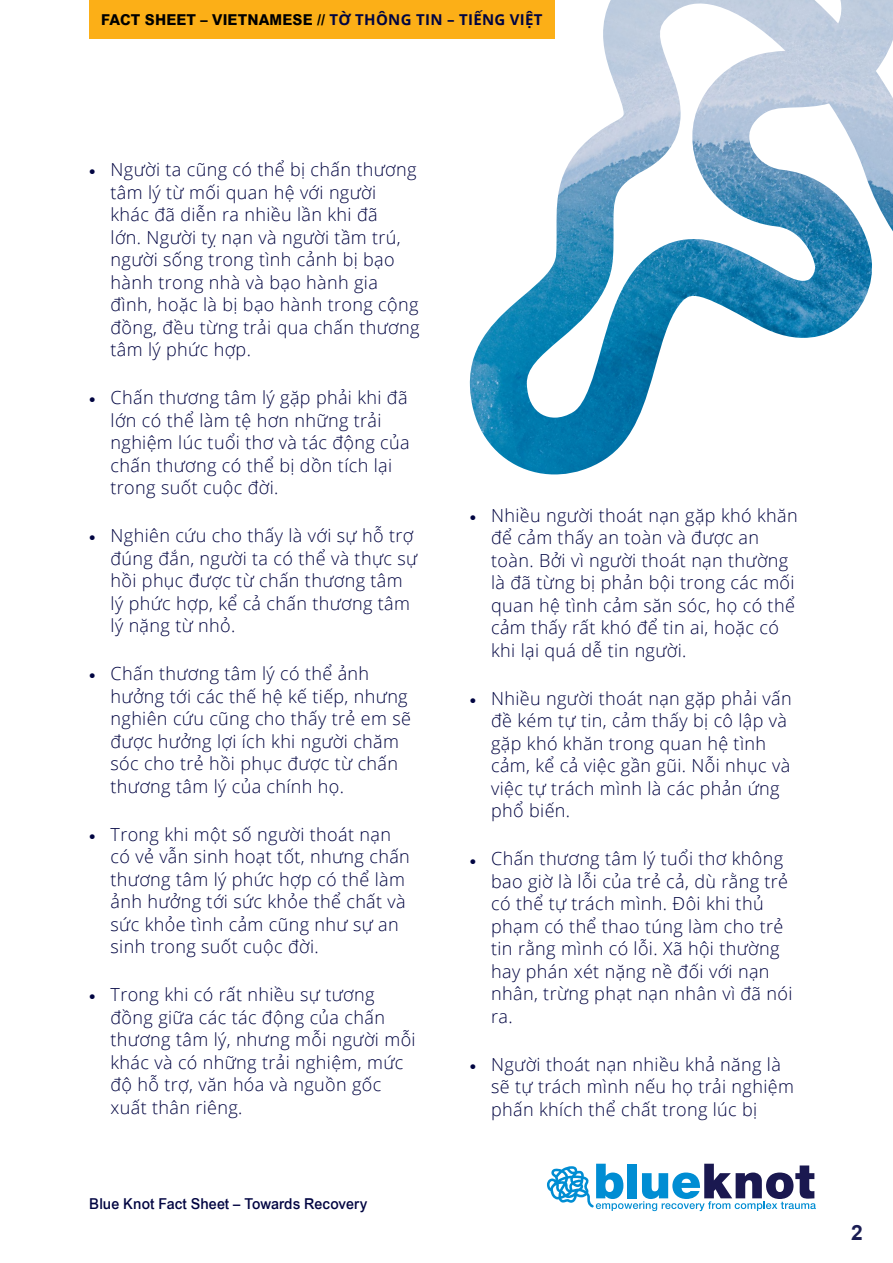
<style>
.page{position:relative;width:893px;height:1263px;background:#fff}
.page>*{position:absolute;margin:0;border:0;box-sizing:border-box;transform-origin:0 0}
.t1{font:700 21px "Arial";color:#1a1d54}
.t2{font:300 18px/22.5px "Open Sans";letter-spacing:.02em;color:#000441}
.t3{font:800 15px "Arial";letter-spacing:.01em;color:#000;scale:.96 1}
.t4{font:500 15px "Arial";letter-spacing:.005em;color:#000441;scale:.96 1}
.s1{font-family:"Open Sans";font-weight:700;color:#000441}
.s2{font-family:"Arial";font-weight:500}
</style>
<div class="page">
<svg style="left:547px;top:1164px;width:269px;height:47px"></svg>
<img style="left:468px;top:0;width:425px;height:475px">
<div style="left:89px;top:0;width:465px;height:38px;background:#fcaf17"></div>
<p class="t3" style="left:101px;top:11px;width:461px">FACT SHEET – VIETNAMESE // <span class="s1">TỜ THÔNG TIN – TIẾNG VIỆT</span></p>
<p class="t2" style="left:111px;top:158px;width:311px;text-indent:-21px"><span class="s2">•</span> Người ta cũng có thể bị chấn thương tâm lý từ mối quan hệ với người<br>khác đã diễn ra nhiều lần khi đã<br>lớn. Người tỵ nạn và người tầm trú, người sống trong tình cảnh bị bạo hành trong nhà và bạo hành gia đình, hoặc là bị bạo hành trong cộng đồng, đều từng trải qua chấn thương tâm lý phức hợp.</p>
<p class="t2" style="left:111px;top:386px;width:301px;text-indent:-21px"><span class="s2">•</span> Chấn thương tâm lý gặp phải khi đã lớn có thể làm tệ hơn những trải nghiệm lúc tuổi thơ và tác động của chấn thương có thể bị dồn tích lại trong suốt cuộc đời.</p>
<p class="t2" style="left:111px;top:524px;width:308px;text-indent:-21px"><span class="s2">•</span> Nghiên cứu cho thấy là với sự hỗ trợ đúng đắn, người ta có thể và thực sự hồi phục được từ chấn thương tâm lý phức hợp, kể cả chấn thương tâm lý nặng từ nhỏ.</p>
<p class="t2" style="left:111px;top:662px;width:302px;text-indent:-21px"><span class="s2">•</span> Chấn thương tâm lý có thể ảnh hưởng tới các thế hệ kế tiếp, nhưng nghiên cứu cũng cho thấy trẻ em sẽ được hưởng lợi ích khi người chăm sóc cho trẻ hồi phục được từ chấn thương tâm lý của chính họ.</p>
<p class="t2" style="left:111px;top:822px;width:301px;text-indent:-21px"><span class="s2">•</span> Trong khi một số người thoát nạn có vẻ vẫn sinh hoạt tốt, nhưng chấn thương tâm lý phức hợp có thể làm ảnh hưởng tới sức khỏe thể chất và sức khỏe tình cảm cũng như sự an sinh trong suốt cuộc đời.</p>
<p class="t2" style="left:111px;top:983px;width:307px;text-indent:-21px"><span class="s2">•</span> Trong khi có rất nhiều sự tương đồng giữa các tác động của chấn thương tâm lý, nhưng mỗi người mỗi khác và có những trải nghiệm, mức độ hỗ trợ, văn hóa và nguồn gốc xuất thân riêng.</p>
<p class="t4" style="left:89px;top:1195px;width:291px">Blue Knot Fact Sheet – Towards Recovery</p>
<p class="t2" style="left:491px;top:503px;width:308px;text-indent:-21px"><span class="s2">•</span> Nhiều người thoát nạn gặp khó khăn để cảm thấy an toàn và được an toàn. Bởi vì người thoát nạn thường là đã từng bị phản bội trong các mối quan hệ tình cảm săn sóc, họ có thể cảm thấy rất khó để tin ai, hoặc có khi lại quá dễ tin người.</p>
<p class="t2" style="left:491px;top:686px;width:302px;text-indent:-21px"><span class="s2">•</span> Nhiều người thoát nạn gặp phải vấn đề kém tự tin, cảm thấy bị cô lập và gặp khó khăn trong quan hệ tình cảm, kể cả việc gần gũi. Nỗi nhục và việc tự trách mình là các phản ứng phổ biến.</p>
<p class="t2" style="left:491px;top:847px;width:303px;text-indent:-21px"><span class="s2">•</span> Chấn thương tâm lý tuổi thơ không bao giờ là lỗi của trẻ cả, dù rằng trẻ có thể tự trách mình. Đôi khi thủ phạm có thể thao túng làm cho trẻ tin rằng mình có lỗi. Xã hội thường hay phán xét nặng nề đối với nạn nhân, trừng phạt nạn nhân vì đã nói ra.</p>
<p class="t2" style="left:491px;top:1052px;width:304px;text-indent:-21px"><span class="s2">•</span> Người thoát nạn nhiều khả năng là sẽ tự trách mình nếu họ trải nghiệm phấn khích thể chất trong lúc bị</p>
<p class="t1" style="left:851px;top:1218px;width:13px">2</p>
</div>
